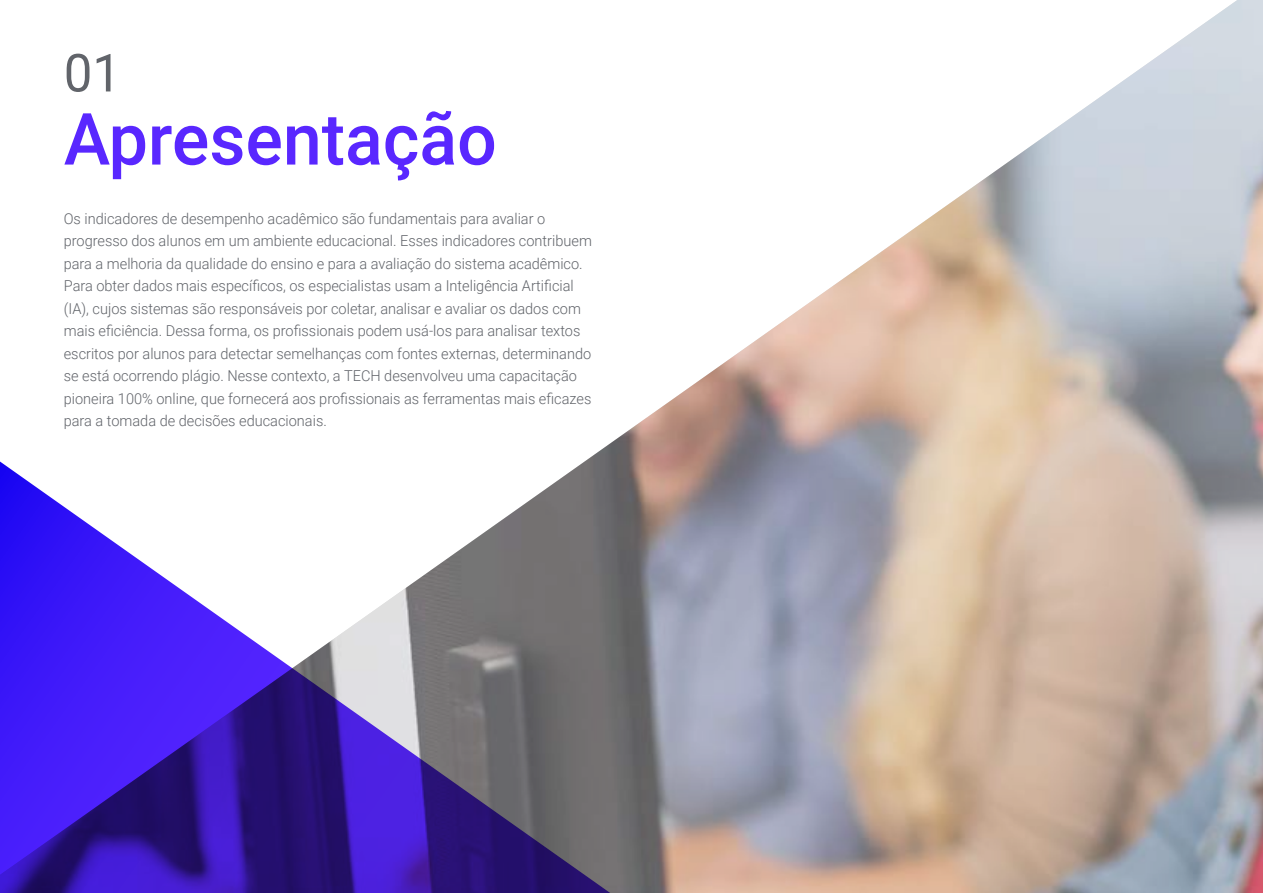
<style>
.page{position:relative;width:1263px;height:893px;background:#fff}
.page>*{position:absolute;margin:0;border:0;box-sizing:border-box;transform-origin:0 0}
.t1{font:500 72px "Roboto";color:#5927ff}
.t2{font:52.5px "Roboto";color:#61646a}
.t3{font:300 15px/22.5px "Roboto";color:#61646a}
</style>
<div class="page">
<img style="left:606px;top:0;width:657px;height:893px">
<svg style="left:0;top:446px;width:640px;height:447px"></svg>
<h2 class="t2" style="left:64px;top:36px;width:59px">01</h2>
<h1 class="t1" style="left:64px;top:89px;width:435px">Apresentação</h1>
<p class="t3" style="left:64px;top:207px;width:530px">Os indicadores de desempenho acadêmico são fundamentais para avaliar o progresso dos alunos em um ambiente educacional. Esses indicadores contribuem para a melhoria da qualidade do ensino e para a avaliação do sistema acadêmico.<br>Para obter dados mais específicos, os especialistas usam a Inteligência Artificial (IA), cujos sistemas são responsáveis por coletar, analisar e avaliar os dados com mais eficiência. Dessa forma, os profissionais podem usá-los para analisar textos escritos por alunos para detectar semelhanças com fontes externas, determinando se está ocorrendo plágio. Nesse contexto, a TECH desenvolveu uma capacitação pioneira 100% online, que fornecerá aos profissionais as ferramentas mais eficazes para a tomada de decisões educacionais.</p>
</div>
